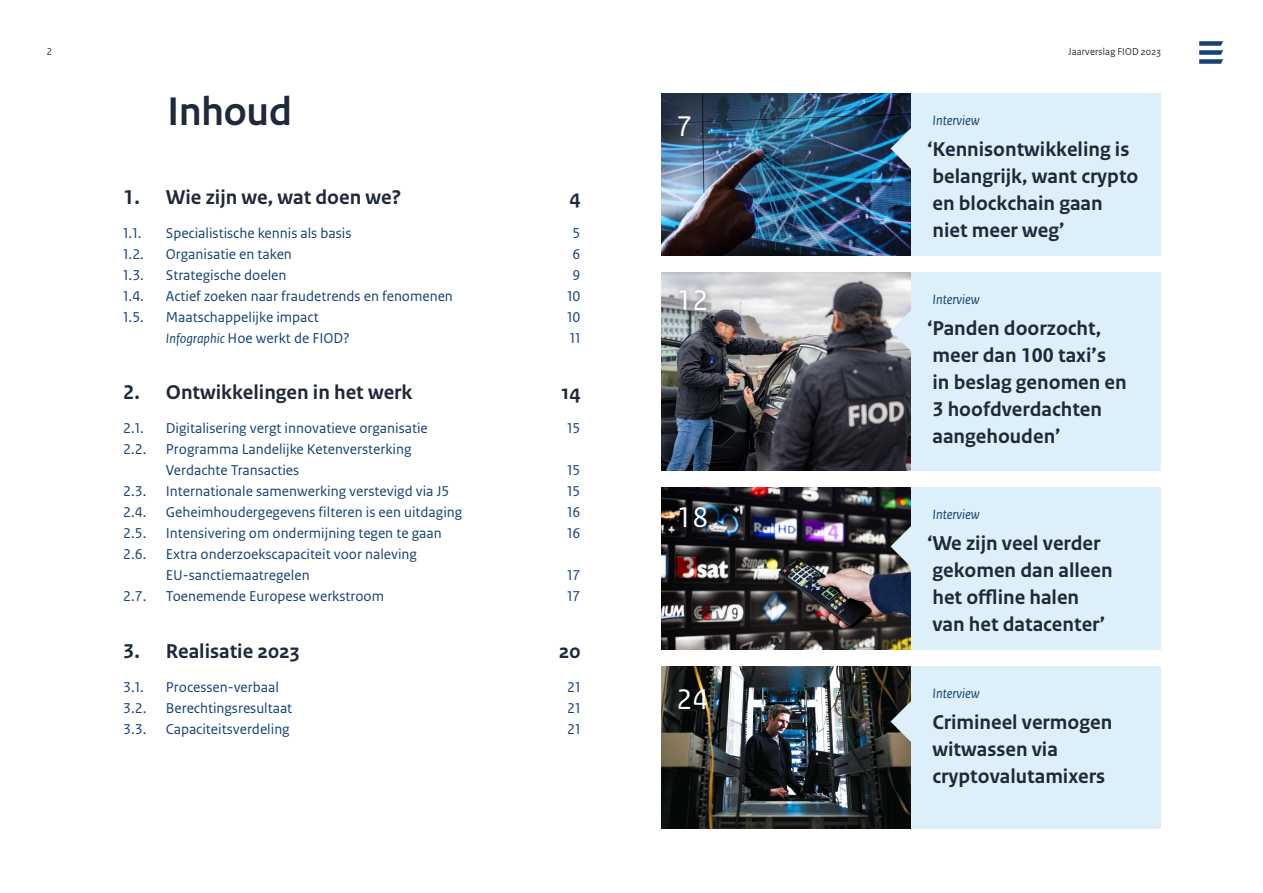
<style>
.page{position:relative;width:1263px;height:893px;background:#fff}
.page>*{position:absolute;margin:0;border:0;box-sizing:border-box;transform-origin:0 0}
.H2_Inhoudopgave_titel{font:700 42px "Rijksoverheid Sans Heading";color:#1e293b}
.P_Inhoudsopgave_paginacijfer{font:30px "Rijksoverheid Sans Text";color:#fff}
.H3_Inhoudsopgave_interview_titel{font:700 21px/27px "Rijksoverheid Sans Text";color:#1e293b}
.H3_Inhoudsopgave_tussenkopje{font:700 21px "Rijksoverheid Sans Text";color:#1e293b}
.P_Inhoudsopgave_plat{font:15px/21px "Rijksoverheid Sans Text";color:#154273}
.P_Inhoudsopgave_interview_payoff{font:italic 14.25px "Rijksoverheid Sans Text";color:#154273}
.t1{font:10.5px "Rijksoverheid Sans Heading";letter-spacing:.02em;color:#1d1d1b}
.s1{font-style:italic;font-size:14.25px}
</style>
<div class="page">
<img style="left:661px;top:667px;width:250px;height:162px">
<img style="left:661px;top:488px;width:250px;height:162px">
<img style="left:661px;top:273px;width:250px;height:198px">
<img style="left:661px;top:94px;width:250px;height:162px">
<div style="left:911px;top:94px;width:250px;height:162px;background:#ddeff8"></div>
<div style="left:911px;top:273px;width:250px;height:198px;background:#ddeff8"></div>
<img style="left:661px;top:94px;width:43px;height:44px">
<img style="left:661px;top:273px;width:43px;height:44px">
<div style="left:911px;top:488px;width:250px;height:162px;background:#ddeff8"></div>
<div style="left:672px;top:283px;width:41px;height:35px;background:#1d1d1b;opacity:.75"></div>
<img style="left:661px;top:488px;width:57px;height:45px">
<div style="left:911px;top:667px;width:250px;height:162px;background:#ddeff8"></div>
<img style="left:661px;top:667px;width:45px;height:46px">
<svg style="left:890px;top:699px;width:21px;height:45px"></svg>
<svg style="left:890px;top:524px;width:21px;height:45px"></svg>
<svg style="left:890px;top:308px;width:21px;height:46px"></svg>
<svg style="left:890px;top:126px;width:21px;height:45px"></svg>
<svg style="left:1199px;top:41px;width:24px;height:23px"></svg>
<p class="t1" style="left:47px;top:45px;width:7px">2</p>
<p class="t1" style="left:1068px;top:45px;width:94px">Jaarverslag FIOD 2023</p>
<h2 class="H2_Inhoudopgave_titel" style="left:167px;top:88px;width:126px">Inhoud</h2>
<p class="P_Inhoudsopgave_interview_payoff" style="left:932px;top:112px;width:49px">Interview</p>
<h3 class="H3_Inhoudsopgave_interview_titel" style="left:927px;top:136px;width:213px">‘Kennisontwikkeling is belangrijk, want crypto en blockchain gaan<br>niet meer weg’</h3>
<p class="P_Inhoudsopgave_paginacijfer" style="left:676px;top:109px;width:17px">7</p>
<h3 class="H3_Inhoudsopgave_tussenkopje" style="left:123px;top:185px;width:280px">1. Wie zijn we, wat doen we?</h3>
<h3 class="H3_Inhoudsopgave_tussenkopje" style="left:569px;top:185px;width:13px">4</h3>
<p class="P_Inhoudsopgave_plat" style="left:123px;top:223px;width:20px">1.1.</p>
<p class="P_Inhoudsopgave_plat" style="left:166px;top:223px;width:187px">Specialistische kennis als basis</p>
<p class="P_Inhoudsopgave_plat" style="left:572px;top:223px;width:9px">5</p>
<p class="P_Inhoudsopgave_plat" style="left:123px;top:244px;width:22px">1.2.</p>
<p class="P_Inhoudsopgave_plat" style="left:166px;top:244px;width:128px">Organisatie en taken</p>
<p class="P_Inhoudsopgave_plat" style="left:572px;top:244px;width:9px">6</p>
<p class="P_Inhoudsopgave_plat" style="left:123px;top:265px;width:22px">1.3.</p>
<p class="P_Inhoudsopgave_plat" style="left:166px;top:265px;width:122px">Strategische doelen</p>
<p class="P_Inhoudsopgave_plat" style="left:572px;top:265px;width:9px">9</p>
<p class="P_Inhoudsopgave_plat" style="left:123px;top:286px;width:22px">1.4.</p>
<p class="P_Inhoudsopgave_plat" style="left:166px;top:286px;width:289px">Actief zoeken naar fraudetrends en fenomenen</p>
<p class="P_Inhoudsopgave_plat" style="left:567px;top:286px;width:15px">10</p>
<p class="P_Inhoudsopgave_plat" style="left:123px;top:307px;width:22px">1.5.</p>
<p class="P_Inhoudsopgave_plat" style="left:166px;top:307px;width:154px">Maatschappelijke impact</p>
<p class="P_Inhoudsopgave_plat" style="left:567px;top:307px;width:15px">10</p>
<p class="P_Inhoudsopgave_plat" style="left:166px;top:328px;width:185px"><span class="s1">Infographic</span> Hoe werkt de FIOD?</p>
<p class="P_Inhoudsopgave_plat" style="left:570px;top:328px;width:12px">11</p>
<h3 class="H3_Inhoudsopgave_tussenkopje" style="left:123px;top:381px;width:291px">2. Ontwikkelingen in het werk</h3>
<h3 class="H3_Inhoudsopgave_tussenkopje" style="left:561px;top:381px;width:21px">14</h3>
<p class="P_Inhoudsopgave_plat" style="left:123px;top:418px;width:22px">2.1.</p>
<p class="P_Inhoudsopgave_plat" style="left:166px;top:418px;width:263px">Digitalisering vergt innovatieve organisatie</p>
<p class="P_Inhoudsopgave_plat" style="left:567px;top:418px;width:15px">15</p>
<p class="P_Inhoudsopgave_plat" style="left:123px;top:439px;width:25px">2.2.</p>
<p class="P_Inhoudsopgave_plat" style="left:166px;top:439px;width:247px">Programma Landelijke Ketenversterking<br>Verdachte Transacties</p>
<p class="P_Inhoudsopgave_paginacijfer" style="left:676px;top:283px;width:33px">12</p>
<p class="P_Inhoudsopgave_interview_payoff" style="left:932px;top:291px;width:49px">Interview</p>
<h3 class="H3_Inhoudsopgave_interview_titel" style="left:927px;top:315px;width:201px">‘Panden doorzocht, meer dan 100 taxi’s<br>in beslag genomen en<br>3 hoofdverdachten aangehouden’</h3>
<p class="P_Inhoudsopgave_plat" style="left:567px;top:460px;width:15px">15</p>
<p class="P_Inhoudsopgave_plat" style="left:123px;top:481px;width:25px">2.3.</p>
<p class="P_Inhoudsopgave_plat" style="left:166px;top:481px;width:285px">Internationale samenwerking verstevigd via J5</p>
<p class="P_Inhoudsopgave_plat" style="left:567px;top:481px;width:15px">15</p>
<p class="P_Inhoudsopgave_plat" style="left:123px;top:502px;width:25px">2.4.</p>
<p class="P_Inhoudsopgave_plat" style="left:166px;top:502px;width:298px">Geheimhoudergegevens filteren is een uitdaging</p>
<p class="P_Inhoudsopgave_plat" style="left:567px;top:502px;width:15px">16</p>
<p class="P_Inhoudsopgave_plat" style="left:123px;top:523px;width:25px">2.5.</p>
<p class="P_Inhoudsopgave_plat" style="left:166px;top:523px;width:277px">Intensivering om ondermijning tegen te gaan</p>
<p class="P_Inhoudsopgave_plat" style="left:567px;top:523px;width:15px">16</p>
<p class="P_Inhoudsopgave_plat" style="left:123px;top:544px;width:25px">2.6.</p>
<p class="P_Inhoudsopgave_plat" style="left:166px;top:544px;width:253px">Extra onderzoekscapaciteit voor naleving<br>EU-sanctiemaatregelen</p>
<p class="P_Inhoudsopgave_plat" style="left:567px;top:565px;width:15px">17</p>
<p class="P_Inhoudsopgave_plat" style="left:123px;top:586px;width:25px">2.7.</p>
<p class="P_Inhoudsopgave_plat" style="left:166px;top:586px;width:220px">Toenemende Europese werkstroom</p>
<p class="P_Inhoudsopgave_plat" style="left:567px;top:586px;width:15px">17</p>
<h3 class="H3_Inhoudsopgave_tussenkopje" style="left:123px;top:639px;width:178px">3. Realisatie 2023</h3>
<h3 class="H3_Inhoudsopgave_tussenkopje" style="left:559px;top:639px;width:23px">20</h3>
<p class="P_Inhoudsopgave_plat" style="left:123px;top:677px;width:22px">3.1.</p>
<p class="P_Inhoudsopgave_plat" style="left:166px;top:677px;width:115px">Processen-verbaal</p>
<p class="P_Inhoudsopgave_plat" style="left:567px;top:677px;width:15px">21</p>
<p class="P_Inhoudsopgave_plat" style="left:123px;top:698px;width:25px">3.2.</p>
<p class="P_Inhoudsopgave_plat" style="left:166px;top:698px;width:128px">Berechtingsresultaat</p>
<p class="P_Inhoudsopgave_plat" style="left:567px;top:698px;width:15px">21</p>
<p class="P_Inhoudsopgave_plat" style="left:123px;top:719px;width:25px">3.3.</p>
<p class="P_Inhoudsopgave_plat" style="left:166px;top:719px;width:125px">Capaciteitsverdeling</p>
<p class="P_Inhoudsopgave_plat" style="left:567px;top:719px;width:15px">21</p>
<p class="P_Inhoudsopgave_paginacijfer" style="left:676px;top:500px;width:33px">18</p>
<p class="P_Inhoudsopgave_paginacijfer" style="left:676px;top:682px;width:33px">24</p>
<p class="P_Inhoudsopgave_interview_payoff" style="left:932px;top:506px;width:49px">Interview</p>
<h3 class="H3_Inhoudsopgave_interview_titel" style="left:927px;top:530px;width:187px">‘We zijn veel verder gekomen dan alleen het offline halen<br>van het datacenter’</h3>
<p class="P_Inhoudsopgave_interview_payoff" style="left:932px;top:685px;width:49px">Interview</p>
<h3 class="H3_Inhoudsopgave_interview_titel" style="left:932px;top:709px;width:181px">Crimineel vermogen witwassen via cryptovalutamixers</h3>
</div>
